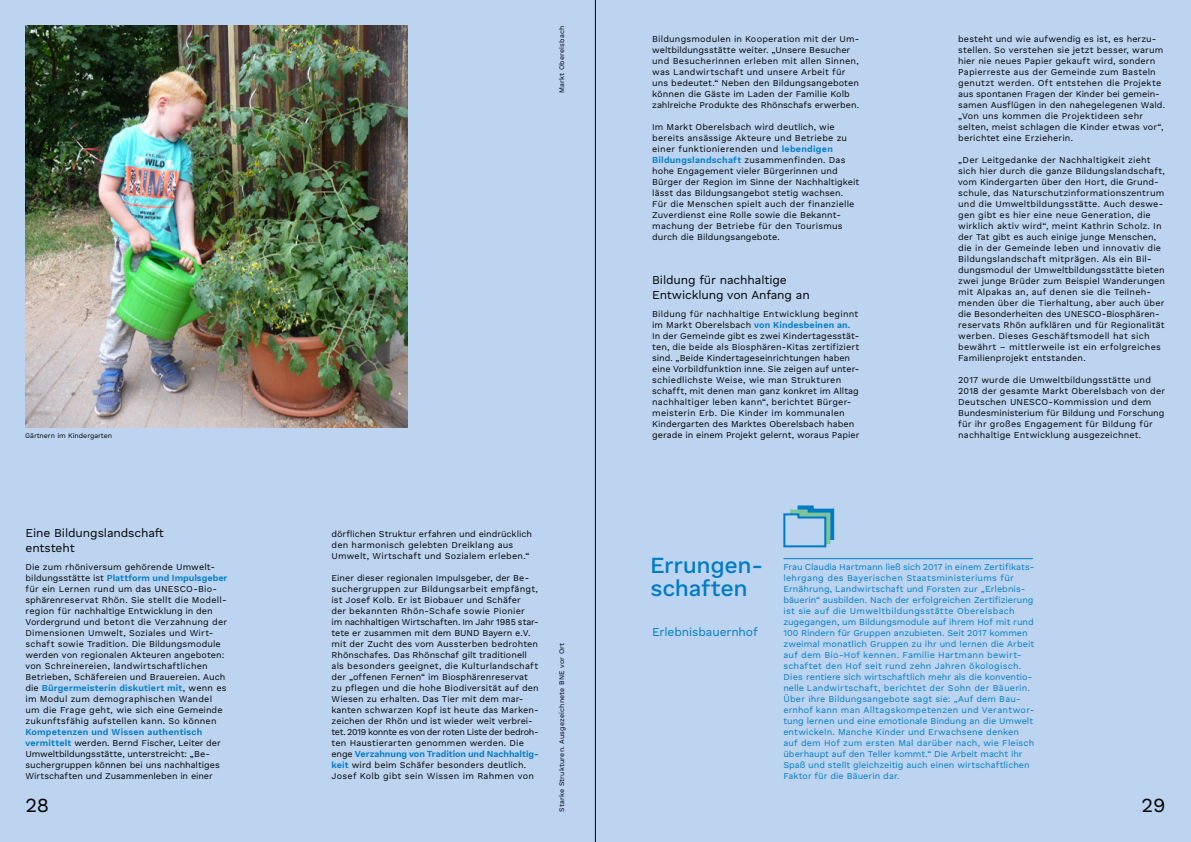
<style>
.page{position:relative;width:1191px;height:842px;background:#bcd4f0}
.page>*{position:absolute;margin:0;border:0;box-sizing:border-box;transform-origin:0 0}
.H2__Work_Sans{font:500 23px/23px "Work Sans DUK";letter-spacing:-.015em;color:#007bc4}
.t1{font:20px "Work Sans DUK";color:#000}
.H3__Work_Sans{font:12px/15px "Work Sans DUK";letter-spacing:-.01em;color:#000}
.H3__Work_Sans-2{font:12px "Work Sans DUK";letter-spacing:-.01em;color:#007bc4}
.Work_Sans_9_1{font:9px/11px "Work Sans DUK";letter-spacing:.015em;color:#000}
.Work_Sans_9_1-2{font:9px/11px "Work Sans DUK";letter-spacing:.005em;color:#007bc4}
.Bildbeschreibung__7{font:7px "Work Sans DUK";letter-spacing:.015em;color:#000}
.Bildbeschreibung__7-2{font:7px "Work Sans DUK";letter-spacing:-.005em;color:#000}
.Work_Sans_7_8{font:7px "Work Sans DUK";letter-spacing:.02em;color:#000}
.s1{font-weight:600;color:#007bc4}
</style>
<div class="page">
<img style="left:26px;top:26px;width:381px;height:401px">
<hr style="left:783px;top:558px;width:250px;height:1px;background:#007bc4">
<svg style="left:783px;top:505px;width:52px;height:43px"></svg>
<hr style="left:595px;top:0;width:1px;height:842px;background:#000">
<p class="Bildbeschreibung__7-2" style="left:25px;top:432px;width:88px">Gärtnern im Kindergarten</p>
<p class="H3__Work_Sans" style="left:26px;top:526px;width:140px">Eine Bildungslandschaft entsteht</p>
<p class="Work_Sans_9_1" style="left:26px;top:562px;width:203px">Die zum rhöniversum gehörende Umwelt&shy;bildungsstätte ist <span class="s1">Plattform und Impulsgeber </span>für ein Lernen rund um das UNESCO-Bio&shy;sphärenreservat Rhön. Sie stellt die Modell&shy;region für nachhaltige Entwicklung in den Vordergrund und betont die Verzahnung der Dimensionen Umwelt, Soziales und Wirt&shy;schaft sowie Tradition. Die Bildungsmodule werden von regionalen Akteuren angeboten: von Schreinereien, landwirtschaftlichen Betrieben, Schäfereien und Brauereien. Auch die <span class="s1">Bürgermeisterin diskutiert mit</span>, wenn es im Modul zum demographischen Wandel um die Frage geht, wie sich eine Gemeinde zukunftsfähig aufstellen kann. So können <span class="s1">Kompetenzen und Wissen authentisch vermittelt</span> werden. Bernd Fischer, Leiter der Umweltbildungsstätte, unterstreicht: „Be&shy;suchergruppen können bei uns nachhaltiges Wirtschaften und Zusammenleben in einer</p>
<h2 class="t1" style="left:26px;top:794px;width:25px">28</h2>
<p class="Work_Sans_7_8" style="left:557px;top:93px;width:68px;rotate:-90deg">Markt Oberelsbach</p>
<p class="Work_Sans_9_1" style="left:331px;top:529px;width:202px">dörflichen Struktur erfahren und eindrücklich den harmonisch gelebten Dreiklang aus<br>Umwelt, Wirtschaft und Sozialem erleben.“</p>
<p class="Work_Sans_9_1" style="left:331px;top:573px;width:209px">Einer dieser regionalen Impulsgeber, der Be&shy;suchergruppen zur Bildungsarbeit empfängt, ist Josef Kolb. Er ist Biobauer und Schäfer<br>der bekannten Rhön-Schafe sowie Pionier<br>im nachhaltigen Wirtschaften. Im Jahr 1985 star&shy;tete er zusammen mit dem BUND Bayern e.V. mit der Zucht des vom Aussterben bedrohten Rhönschafes. Das Rhönschaf gilt traditionell als besonders geeignet, die Kulturlandschaft der „offenen Fernen“ im Biosphärenreservat zu pflegen und die hohe Biodiversität auf den Wiesen zu erhalten. Das Tier mit dem mar&shy;kanten schwarzen Kopf ist heute das Marken&shy;zeichen der Rhön und ist wieder weit verbrei&shy;tet. 2019 konnte es von der roten Liste der bedroh&shy;ten Haustierarten genommen werden. Die enge <span class="s1">Verzahnung von Tradition und Nachhaltig&shy;keit</span> wird beim Schäfer besonders deutlich.<br>Josef Kolb gibt sein Wissen im Rahmen von</p>
<p class="Bildbeschreibung__7" style="left:557px;top:812px;width:170px;rotate:-90deg">Starke Strukturen. Ausgezeichnete BNE vor Ort</p>
<p class="Work_Sans_9_1" style="left:652px;top:34px;width:209px">Bildungsmodulen in Kooperation mit der Um&shy;weltbildungsstätte weiter. „Unsere Besucher und Besucherinnen erleben mit allen Sinnen, was Landwirtschaft und unsere Arbeit für uns bedeutet.“ Neben den Bildungsangeboten können die Gäste im Laden der Familie Kolb zahlreiche Produkte des Rhönschafs erwerben.</p>
<p class="Work_Sans_9_1" style="left:652px;top:122px;width:209px">Im Markt Oberelsbach wird deutlich, wie bereits ansässige Akteure und Betriebe zu einer funktionierenden und <span class="s1">lebendigen Bildungslandschaft</span> zusammenfinden. Das hohe Engagement vieler Bürgerinnen und Bürger der Region im Sinne der Nachhaltigkeit lässt das Bildungsangebot stetig wachsen.<br>Für die Menschen spielt auch der finanzielle Zuverdienst eine Rolle sowie die Bekannt&shy;machung der Betriebe für den Tourismus durch die Bildungsangebote.</p>
<p class="H3__Work_Sans" style="left:652px;top:273px;width:159px">Bildung für nachhaltige<br>Entwicklung von Anfang an</p>
<p class="Work_Sans_9_1" style="left:652px;top:309px;width:209px">Bildung für nachhaltige Entwicklung beginnt im Markt Oberelsbach <span class="s1">von Kindesbeinen an.<br></span>In der Gemeinde gibt es zwei Kindertagesstät&shy;ten, die beide als Biosphären-Kitas zertifiziert sind. „Beide Kindertageseinrichtungen haben eine Vorbildfunktion inne. Sie zeigen auf unter&shy;schiedlichste Weise, wie man Strukturen schafft, mit denen man ganz konkret im Alltag nachhaltiger leben kann“, berichtet Bürger&shy;meisterin Erb. Die Kinder im kommunalen Kindergarten des Marktes Oberelsbach haben gerade in einem Projekt gelernt, woraus Papier</p>
<p class="Work_Sans_9_1" style="left:958px;top:34px;width:208px">besteht und wie aufwendig es ist, es herzu&shy;stellen. So verstehen sie jetzt besser, warum hier nie neues Papier gekauft wird, sondern Papierreste aus der Gemeinde zum Basteln genutzt werden. Oft entstehen die Projekte aus spontanen Fragen der Kinder bei gemein&shy;samen Ausflügen in den nahegelegenen Wald. „Von uns kommen die Projektideen sehr selten, meist schlagen die Kinder etwas vor“, berichtet eine Erzieherin.</p>
<p class="Work_Sans_9_1" style="left:958px;top:155px;width:208px">„Der Leitgedanke der Nachhaltigkeit zieht sich hier durch die ganze Bildungslandschaft, vom Kindergarten über den Hort, die Grund&shy;schule, das Naturschutzinformationszentrum und die Umweltbildungsstätte. Auch deswe&shy;gen gibt es hier eine neue Generation, die wirklich aktiv wird“, meint Kathrin Scholz. In der Tat gibt es auch einige junge Menschen, die in der Gemeinde leben und innovativ die Bildungslandschaft mitprägen. Als ein Bil&shy;dungsmodul der Umweltbildungsstätte bieten zwei junge Brüder zum Beispiel Wanderungen mit Alpakas an, auf denen sie die Teilneh&shy;menden über die Tierhaltung, aber auch über die Besonderheiten des UNESCO-Biosphären&shy;reservats Rhön aufklären und für Regionalität werben. Dieses Geschäftsmodell hat sich bewährt – mittlerweile ist ein erfolgreiches Familienprojekt entstanden.</p>
<p class="Work_Sans_9_1" style="left:958px;top:375px;width:208px">2017 wurde die Umweltbildungsstätte und 2018 der gesamte Markt Oberelsbach von der Deutschen UNESCO-Kommission und dem Bundesministerium für Bildung und Forschung</p>
<p class="Work_Sans_9_1" style="left:958px;top:419px;width:196px">für ihr großes Engagement für Bildung für nachhaltige Entwicklung ausgezeichnet.</p>
<p class="H2__Work_Sans" style="left:650px;top:555px;width:115px">Errungen&shy;schaften</p>
<p class="H3__Work_Sans-2" style="left:652px;top:625px;width:107px">Erlebnisbauernhof</p>
<p class="Work_Sans_9_1-2" style="left:783px;top:562px;width:252px">Frau Claudia Hartmann ließ sich 2017 in einem Zertifikats&shy;lehrgang des Bayerischen Staatsministeriums für Ernährung, Landwirtschaft und Forsten zur „Erlebnis&shy;bäuerin“ ausbilden. Nach der erfolgreichen Zertifizierung ist sie auf die Umweltbildungsstätte Oberelsbach zugegangen, um Bildungsmodule auf ihrem Hof mit rund 100 Rindern für Gruppen anzubieten. Seit 2017 kommen zweimal monatlich Gruppen zu ihr und lernen die Arbeit auf dem Bio-Hof kennen. Familie Hartmann bewirt&shy;schaftet den Hof seit rund zehn Jahren ökologisch.<br>Dies rentiere sich wirtschaftlich mehr als die konventio&shy;nelle Landwirtschaft, berichtet der Sohn der Bäuerin.<br>Über ihre Bildungsangebote sagt sie: „Auf dem Bau&shy;ernhof kann man Alltagskompetenzen und Verantwor&shy;tung lernen und eine emotionale Bindung an die Umwelt entwickeln. Manche Kinder und Erwachsene denken auf dem Hof zum ersten Mal darüber nach, wie Fleisch überhaupt auf den Teller kommt.“ Die Arbeit macht ihr Spaß und stellt gleichzeitig auch einen wirtschaftlichen Faktor für die Bäuerin dar.</p>
<h2 class="t1" style="left:1141px;top:794px;width:25px">29</h2>
</div>
